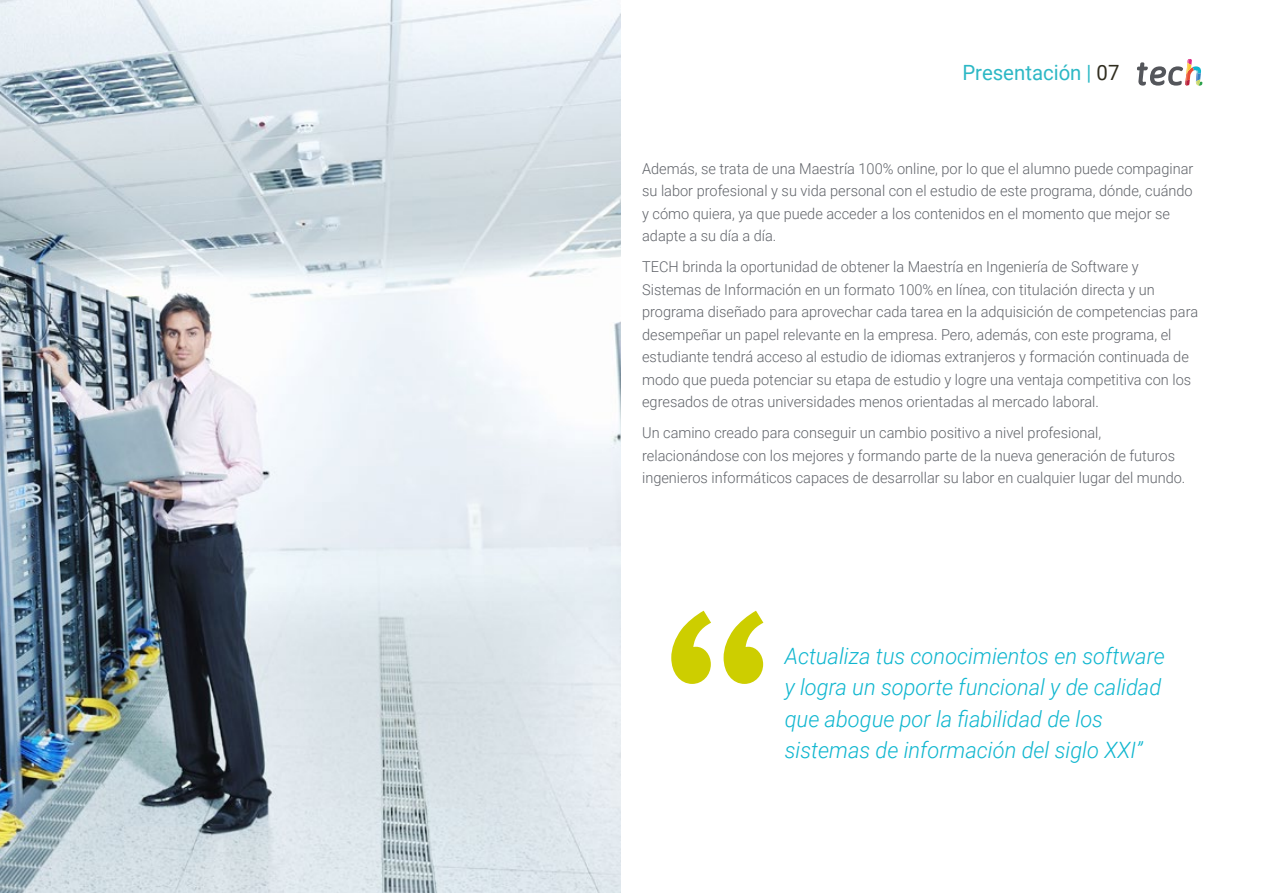
<style>
.page{position:relative;width:1263px;height:893px;background:#fff}
.page>*{position:absolute;margin:0;border:0;box-sizing:border-box;transform-origin:0 0}
.t1{font:italic 300 22.5px/31.5px "Roboto";color:#0fb6cf}
.t2{font:21px "Roboto";color:#2db8c5}
.t3{font:300 15px/22.5px "Roboto";color:#61646a}
.s1{color:#312e20}
</style>
<div class="page">
<svg style="left:1137px;top:59px;width:65px;height:27px"></svg>
<img style="left:0;top:0;width:621px;height:893px">
<svg style="left:671px;top:611px;width:92px;height:73px"></svg>
<h2 class="t2" style="left:962px;top:57px;width:159px">Presentación | <span class="s1">07</span></h2>
<p class="t3" style="left:642px;top:157px;width:553px">Además, se trata de una Maestría 100% online, por lo que el alumno puede compaginar su labor profesional y su vida personal con el estudio de este programa, dónde, cuándo y cómo quiera, ya que puede acceder a los contenidos en el momento que mejor se adapte a su día a día.</p>
<p class="t3" style="left:642px;top:255px;width:557px">TECH brinda la oportunidad de obtener la Maestría en Ingeniería de Software y Sistemas de Información en un formato 100% en línea, con titulación directa y un programa diseñado para aprovechar cada tarea en la adquisición de competencias para desempeñar un papel relevante en la empresa. Pero, además, con este programa, el estudiante tendrá acceso al estudio de idiomas extranjeros y formación continuada de modo que pueda potenciar su etapa de estudio y logre una ventaja competitiva con los egresados de otras universidades menos orientadas al mercado laboral.</p>
<p class="t3" style="left:642px;top:421px;width:545px">Un camino creado para conseguir un cambio positivo a nivel profesional, relacionándose con los mejores y formando parte de la nueva generación de futuros ingenieros informáticos capaces de desarrollar su labor en cualquier lugar del mundo.</p>
<h1 class="t1" style="left:785px;top:639px;width:382px">Actualiza tus conocimientos en software y logra un soporte funcional y de calidad que abogue por la fiabilidad de los sistemas de información del siglo XXI”</h1>
</div>
